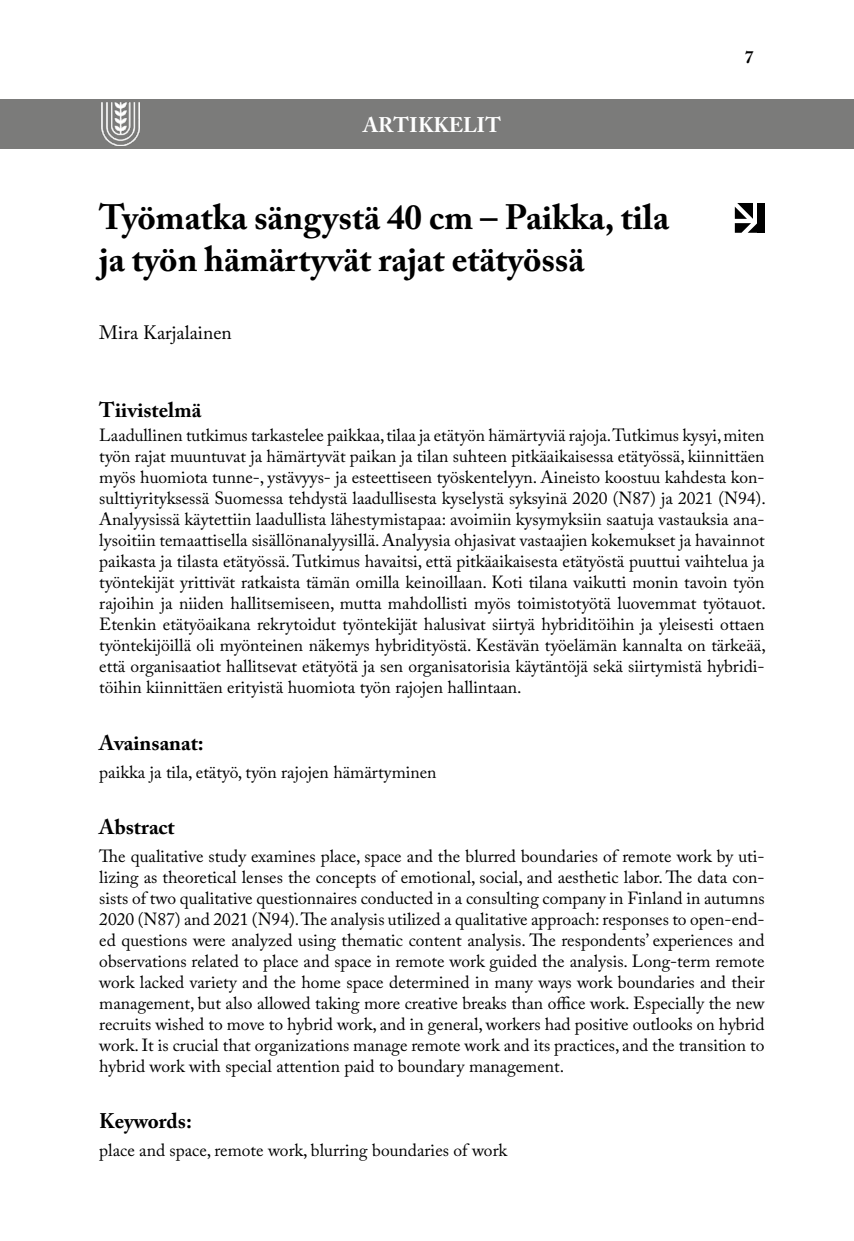
<style>
.page{position:relative;width:854px;height:1241px;background:#fff}
.page>*{position:absolute;margin:0;border:0;box-sizing:border-box;transform-origin:0 0}
.t1{font:700 35px/42px "Adobe Caslon Pro";color:#000}
.t2{font:700 21px "Adobe Caslon Pro";color:#000}
.t3{font:700 21px "Adobe Caslon Pro";letter-spacing:-.01em;color:#fff}
.t4{font:19.25px "Adobe Caslon Pro";color:#000}
.t5{font:17.5px/21px "Adobe Caslon Pro";color:#000;text-align:justify}
.t6{font:700 17.5px "Adobe Caslon Pro";color:#000}
</style>
<div class="page">
<div style="left:0;top:99px;width:853px;height:50px;background:#7b7b7a"></div>
<img style="left:101px;top:103px;width:38px;height:42px">
<svg style="left:734px;top:203px;width:23px;height:30px"></svg>
<div style="left:757px;top:203px;width:7px;height:30px;background:#000"></div>
<p class="t3" style="left:363px;top:112px;width:139px">ARTIKKELIT</p>
<h1 class="t1" style="left:99px;top:195px;width:571px">Työmatka sängystä 40 cm – Paikka, tila ja työn hämärtyvät rajat etätyössä</h1>
<p class="t4" style="left:99px;top:320px;width:134px">Mira Karjalainen</p>
<p class="t6" style="left:744px;top:47px;width:10px">7</p>
<p class="t2" style="left:99px;top:397px;width:103px">Tiivistelmä</p>
<p class="t5" style="left:99px;top:424px;width:667px">Laadullinen tutkimus tarkastelee paikkaa, tilaa ja etätyön hämärtyviä rajoja. Tutkimus kysyi, miten työn rajat muuntuvat ja hämärtyvät paikan ja tilan suhteen pitkäaikaisessa etätyössä, kiinnittäen myös huomiota tunne-, ystävyys- ja esteettiseen työskentelyyn. Aineisto koostuu kahdesta kon&shy;sulttiyrityksessä Suomessa tehdystä laadullisesta kyselystä syksyinä 2020 (N87) ja 2021 (N94).<br>Analyysissä käytettiin laadullista lähestymistapaa: avoimiin kysymyksiin saatuja vastauksia ana&shy;lysoitiin temaattisella sisällönanalyysillä. Analyysia ohjasivat vastaajien kokemukset ja havainnot paikasta ja tilasta etätyössä. Tutkimus havaitsi, että pitkäaikaisesta etätyöstä puuttui vaihtelua ja työntekijät yrittivät ratkaista tämän omilla keinoillaan. Koti tilana vaikutti monin tavoin työn rajoihin ja niiden hallitsemiseen, mutta mahdollisti myös toimistotyötä luovemmat työtauot.<br>Etenkin etätyöaikana rekrytoidut työntekijät halusivat siirtyä hybriditöihin ja yleisesti ottaen työntekijöillä oli myönteinen näkemys hybridityöstä. Kestävän työelämän kannalta on tärkeää, että organisaatiot hallitsevat etätyötä ja sen organisatorisia käytäntöjä sekä siirtymistä hybridi&shy;töihin kiinnittäen erityistä huomiota työn rajojen hallintaan.</p>
<p class="t2" style="left:99px;top:729px;width:106px">Avainsanat:</p>
<p class="t5" style="left:99px;top:760px;width:339px">paikka ja tila, etätyö, työn rajojen hämärtyminen</p>
<p class="t2" style="left:99px;top:813px;width:77px">Abstract</p>
<p class="t5" style="left:99px;top:844px;width:666px">The qualitative study examines place, space and the blurred boundaries of remote work by uti&shy;lizing as theoretical lenses the concepts of emotional, social, and aesthetic labor. The data con&shy;sists of two qualitative questionnaires conducted in a consulting company in Finland in autumns 2020 (N87) and 2021 (N94). The analysis utilized a qualitative approach: responses to open-end&shy;ed questions were analyzed using thematic content analysis. The respondents’ experiences and observations related to place and space in remote work guided the analysis. Long-term remote work lacked variety and the home space determined in many ways work boundaries and their management, but also allowed taking more creative breaks than office work. Especially the new recruits wished to move to hybrid work, and in general, workers had positive outlooks on hybrid work. It is crucial that organizations manage remote work and its practices, and the transition to hybrid work with special attention paid to boundary management.</p>
<p class="t2" style="left:99px;top:1107px;width:94px">Keywords:</p>
<p class="t5" style="left:99px;top:1138px;width:409px">place and space, remote work, blurring boundaries of work</p>
</div>
